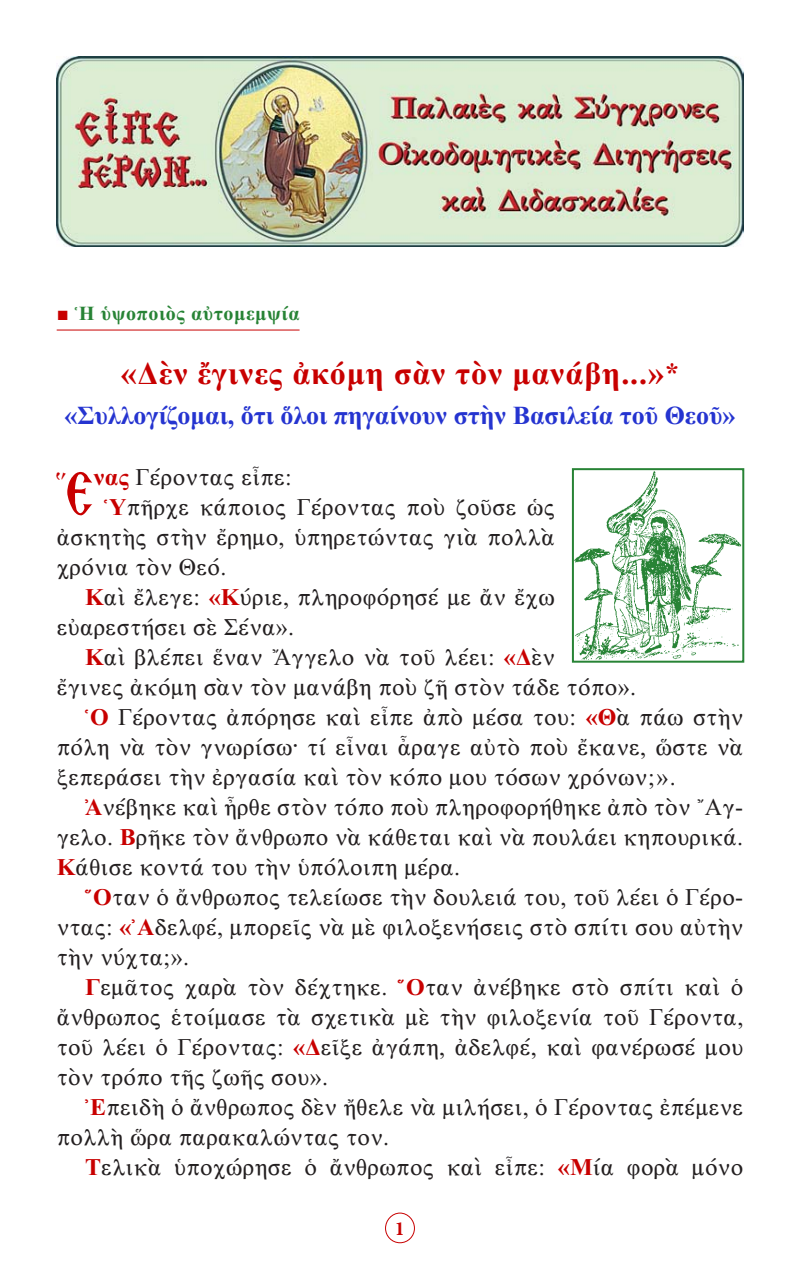
<style>
.page{position:relative;width:800px;height:1270px;background:#fff}
.page>*{position:absolute;margin:0;border:0;box-sizing:border-box;transform-origin:0 0}
.t1{font:38.8px "BYZIMAK";color:#c80000}
.t2{font:32px "CTOS New Times Bold Test 1";letter-spacing:.03em;color:#c80000}
.t3{font:26px "CTOS New Times Bold Test 1";color:#2534d0}
.t4{font:24px/30px "CTOS New Times Roman Test 1";letter-spacing:.015em;color:#231f20;text-align:justify}
.t5{font:20px "CTOS New Times Bold Test 1";letter-spacing:.03em;color:#278335}
.t6{font:700 20px "Minion Pro";color:#c80000}
.s1{font-family:"CTOS New Times Roman Test 1";color:#c80000}
.s2{font-size:28px}
.s3{font-size:61.2px}
.s4{font-family:"CTOS New Times Bold Test 1";color:#c80000}
</style>
<div class="page">
<div style="left:385px;top:1213px;width:30px;height:30px;border:1px solid #c80000;border-radius:50%"></div>
<hr style="left:57px;top:330px;width:243px;height:1px;background:#c80000">
<img style="left:57px;top:57px;width:686px;height:190px">
<img style="left:575px;top:471px;width:166px;height:189px">
<div style="left:572px;top:468px;width:172px;height:195px;border:2px solid #278335"></div>
<p class="t5" style="left:57px;top:302px;width:244px"><span class="s1">■</span> Ἡ ὑψοποιὸς αὐτομεμψία</p>
<p class="t2" style="left:121px;top:356px;width:560px">«Δὲν ἔγινες ἀκόμη σὰν τὸν μανάβη...»<span class="s2">*</span></p>
<p class="t3" style="left:64px;top:401px;width:672px">«Συλλογίζομαι, ὅτι ὅλοι πηγαίνουν στὴν Βασιλεία τοῦ Θεοῦ»</p>
<p class="t1" style="left:56px;top:465px;width:39px">῞<span class="s3">Ε</span></p>
<p class="t4" style="left:94px;top:462px;width:199px"><span class="s4">νας</span> Γέροντας εἶπε:</p>
<p class="t4" style="left:57px;top:492px;width:500px;text-indent:47px"><span class="s4">῾Υ</span>πῆρχε κάποιος Γέροντας ποὺ ζοῦσε ὡς ἀσκητὴς στὴν ἔρημο, ὑπηρετώντας γιὰ πολλὰ χρόνια τὸν Θεό.</p>
<p class="t4" style="left:57px;top:582px;width:500px;text-indent:28px"><span class="s4">Κ</span>αὶ ἔλεγε: <span class="s4">«Κ</span>ύριε, πληροφόρησέ με ἄν ἔχω εὐαρεστήσει σὲ Σένα».</p>
<p class="t4" style="left:57px;top:642px;width:581px;text-indent:28px"><span class="s4">Κ</span>αὶ βλέπει ἕναν Ἄγγελο νὰ τοῦ λέει: <span class="s4">«Δ</span>ὲν<br>ἔγινες ἀκόμη σὰν τὸν μανάβη ποὺ ζῆ στὸν τάδε τόπο».</p>
<p class="t4" style="left:57px;top:702px;width:688px;text-indent:28px"><span class="s4">῾Ο</span> Γέροντας ἀπόρησε καὶ εἶπε ἀπὸ μέσα του: <span class="s4">«Θ</span>ὰ πάω στὴν πόλη νὰ τὸν γνωρίσω· τί εἶναι ἆραγε αὐτὸ ποὺ ἔκανε, ὥστε νὰ ξεπεράσει τὴν ἐργασία καὶ τὸν κόπο μου τόσων χρόνων;».</p>
<p class="t4" style="left:57px;top:792px;width:688px;text-indent:28px"><span class="s4">Ἀ</span>νέβηκε καὶ ἦρθε στὸν τόπο ποὺ πληροφορήθηκε ἀπὸ τὸν ῎Αγ&shy;γελο. <span class="s4">Β</span>ρῆκε τὸν ἄνθρωπο νὰ κάθεται καὶ νὰ πουλάει κηπουρικά.<br><span class="s4">Κ</span>άθισε κοντά του τὴν ὑπόλοιπη μέρα.</p>
<p class="t4" style="left:57px;top:882px;width:688px;text-indent:28px"><span class="s4">῞Ο</span>ταν ὁ ἄνθρωπος τελείωσε τὴν δουλειά του, τοῦ λέει ὁ Γέρο&shy;ντας: <span class="s4">«᾿Α</span>δελφέ, μπορεῖς νὰ μὲ φιλοξενήσεις στὸ σπίτι σου αὐτὴν τὴν νύχτα;».</p>
<p class="t4" style="left:57px;top:972px;width:688px;text-indent:28px"><span class="s4">Γ</span>εμᾶτος χαρὰ τὸν δέχτηκε. <span class="s4">῞Ο</span>ταν ἀνέβηκε στὸ σπίτι καὶ ὁ ἄνθρωπος ἑτοίμασε τὰ σχετικὰ μὲ τὴν φιλοξενία τοῦ Γέροντα, τοῦ λέει ὁ Γέροντας: <span class="s4">«Δ</span>εῖξε ἀγάπη, ἀδελφέ, καὶ φανέρωσέ μου τὸν τρόπο τῆς ζωῆς σου».</p>
<p class="t4" style="left:57px;top:1092px;width:688px;text-indent:28px"><span class="s4">᾿Ε</span>πειδὴ ὁ ἄνθρωπος δὲν ἤθελε νὰ μιλήσει, ὁ Γέροντας ἐπέμενε πολλὴ ὥρα παρακαλώντας τον.</p>
<p class="t4" style="left:85px;top:1152px;width:660px"><span class="s4">Τ</span>ελικὰ ὑποχώρησε ὁ ἄνθρωπος καὶ εἶπε: <span class="s4">«Μ</span>ία φορὰ μόνο</p>
<p class="t6" style="left:395px;top:1214px;width:11px">1</p>
</div>
